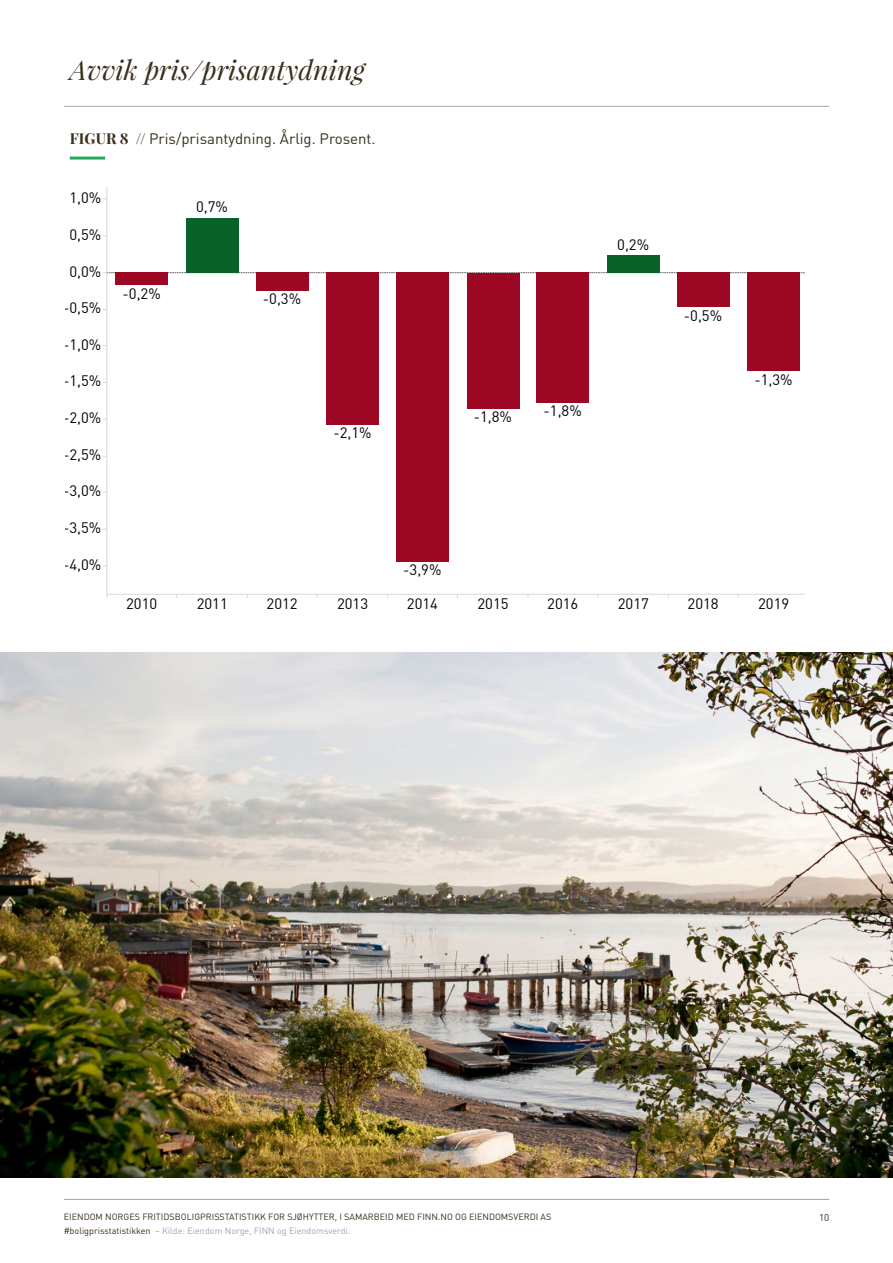
<style>
.page{position:relative;width:893px;height:1263px;background:#fff}
.page>*{position:absolute;margin:0;border:0;box-sizing:border-box;transform-origin:0 0}
.t1{font:italic 27px "Playfair Display";color:#382e19}
.t2{font:15px "DIN";color:#382e19}
.t3{font:14.85px "DIN Offc 0 50";color:#000}
.t4{font:9.75px "DIN";color:#382e19}
.t5{font:9px "DIN";color:#382e19}
.t6{font:9px "DIN";color:#a1a5a7}
.s1{font-family:"Playfair Display";font-weight:700}
.s2{color:#382e19}
</style>
<div class="page">
<hr style="left:64px;top:106px;width:765px;height:1px;background:#a1a5a7">
<hr style="left:64px;top:1199px;width:765px;height:1px;background:#a1a5a7">
<svg style="left:103px;top:272px;width:702px;height:1px"></svg>
<div style="left:747px;top:273px;width:53px;height:98px;background:#9c0824"></div>
<div style="left:677px;top:273px;width:52px;height:34px;background:#9c0824"></div>
<div style="left:607px;top:255px;width:53px;height:18px;background:#09622a"></div>
<div style="left:537px;top:273px;width:52px;height:130px;background:#9c0824"></div>
<div style="left:467px;top:273px;width:52px;height:135px;background:#9c0824"></div>
<div style="left:396px;top:273px;width:53px;height:289px;background:#9c0824"></div>
<div style="left:326px;top:273px;width:53px;height:152px;background:#9c0824"></div>
<div style="left:256px;top:273px;width:52px;height:18px;background:#9c0824"></div>
<div style="left:186px;top:218px;width:53px;height:55px;background:#09622a"></div>
<div style="left:115px;top:273px;width:53px;height:12px;background:#9c0824"></div>
<hr style="left:107px;top:187px;width:1px;height:407px;background:#d7d7d7">
<hr style="left:107px;top:594px;width:698px;height:1px;background:#d7d7d7">
<hr style="left:70px;top:157px;width:35px;height:3px;background:#23aa5b">
<img style="left:0;top:653px;width:893px;height:525px">
<h1 class="t1" style="left:70px;top:52px;width:297px">Avvik pris/prisantydning</h1>
<p class="t2" style="left:70px;top:129px;width:307px"><span class="s1">FIGUR 8 //</span> Pris/prisantydning. Årlig. Prosent.</p>
<p class="t3" style="left:69px;top:188px;width:33px">1,0%</p>
<p class="t3" style="left:69px;top:225px;width:33px">0,5%</p>
<p class="t3" style="left:69px;top:262px;width:33px">0,0%</p>
<p class="t3" style="left:63px;top:299px;width:40px">-0,5%</p>
<p class="t3" style="left:63px;top:335px;width:40px">-1,0%</p>
<p class="t3" style="left:63px;top:372px;width:40px">-1,5%</p>
<p class="t3" style="left:63px;top:409px;width:40px">-2,0%</p>
<p class="t3" style="left:63px;top:445px;width:40px">-2,5%</p>
<p class="t3" style="left:63px;top:482px;width:40px">-3,0%</p>
<p class="t3" style="left:63px;top:518px;width:40px">-3,5%</p>
<p class="t3" style="left:63px;top:555px;width:40px">-4,0%</p>
<p class="t3" style="left:196px;top:198px;width:33px">0,7%</p>
<p class="t3" style="left:123px;top:284px;width:40px">-0,2%</p>
<p class="t3" style="left:263px;top:289px;width:40px">-0,3%</p>
<p class="t3" style="left:333px;top:423px;width:40px">-2,1%</p>
<p class="t3" style="left:474px;top:407px;width:40px">-1,8%</p>
<p class="t3" style="left:544px;top:402px;width:40px">-1,8%</p>
<p class="t3" style="left:617px;top:235px;width:33px">0,2%</p>
<p class="t3" style="left:684px;top:306px;width:40px">-0,5%</p>
<p class="t3" style="left:754px;top:370px;width:40px">-1,3%</p>
<p class="t3" style="left:403px;top:561px;width:40px">-3,9%</p>
<p class="t3" style="left:126px;top:594px;width:33px">2010</p>
<p class="t3" style="left:197px;top:594px;width:33px">2011</p>
<p class="t3" style="left:267px;top:594px;width:33px">2012</p>
<p class="t3" style="left:337px;top:594px;width:33px">2013</p>
<p class="t3" style="left:407px;top:594px;width:33px">2014</p>
<p class="t3" style="left:477px;top:594px;width:33px">2015</p>
<p class="t3" style="left:547px;top:594px;width:33px">2016</p>
<p class="t3" style="left:618px;top:594px;width:33px">2017</p>
<p class="t3" style="left:688px;top:594px;width:33px">2018</p>
<p class="t3" style="left:758px;top:594px;width:33px">2019</p>
<p class="t5" style="left:64px;top:1211px;width:489px">EIENDOM NORGES FRITIDSBOLIGPRISSTATISTIKK FOR SJØHYTTER, I SAMARBEID MED FINN.NO OG EIENDOMSVERDI AS</p>
<p class="t4" style="left:819px;top:1211px;width:12px">10</p>
<p class="t6" style="left:64px;top:1225px;width:288px"><span class="s2">#boligprisstatistikken</span> – Kilde: Eiendom Norge, FINN og Eiendomsverdi.</p>
</div>
